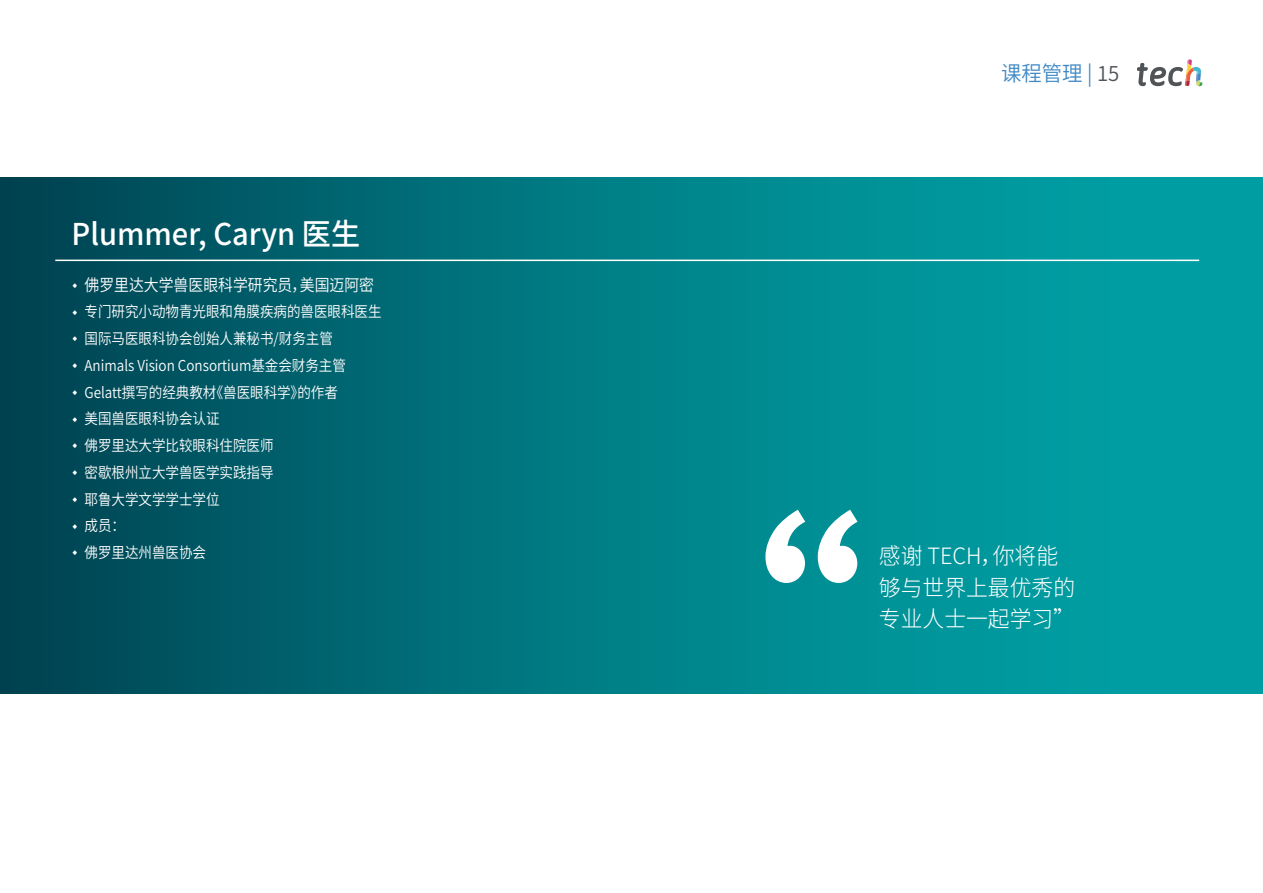
<style>
.page{position:relative;width:1263px;height:893px;background:#fff}
.page>*{position:absolute;margin:0;border:0;box-sizing:border-box;transform-origin:0 0}
.t1{font:500 30px "Source Han Sans CN";color:#fff}
.t2{font:300 22.5px/31.5px "Source Han Sans CN";color:#fff}
.t3{font:21px "Source Han Sans CN";color:#4089c5}
.t4{font:16.5px "Source Han Sans CN";color:#fff;scale:.9 1}
.t5{font:15px/26.7px "Source Han Sans CN";color:#fff;scale:.9 1}
.s1{color:#52555b}
</style>
<div class="page">
<div style="left:0;top:178px;width:1263px;height:515px;background:linear-gradient(to right,#004957,#00adaf)"></div>
<svg style="left:765px;top:510px;width:92px;height:73px"></svg>
<hr style="left:55px;top:260px;width:1144px;height:1px;background:#fff">
<svg style="left:1137px;top:60px;width:65px;height:27px"></svg>
<svg style="left:73px;top:283px;width:4px;height:5px"></svg>
<svg style="left:73px;top:310px;width:4px;height:5px"></svg>
<svg style="left:73px;top:336px;width:4px;height:5px"></svg>
<svg style="left:73px;top:363px;width:4px;height:5px"></svg>
<svg style="left:73px;top:390px;width:4px;height:5px"></svg>
<svg style="left:73px;top:417px;width:4px;height:5px"></svg>
<svg style="left:73px;top:444px;width:4px;height:5px"></svg>
<svg style="left:73px;top:470px;width:4px;height:5px"></svg>
<svg style="left:73px;top:497px;width:4px;height:5px"></svg>
<svg style="left:73px;top:524px;width:4px;height:5px"></svg>
<svg style="left:73px;top:551px;width:4px;height:5px"></svg>
<h1 class="t1" style="left:71px;top:217px;width:290px">Plummer, Caryn 医生</h1>
<p class="t4" style="left:85px;top:275px;width:323px">佛罗里达大学兽医眼科学研究员，美国迈阿密</p>
<p class="t5" style="left:85px;top:299px;width:331px">专门研究小动物青光眼和角膜疾病的兽医眼科医生国际马医眼科协会创始人兼秘书/财务主管<br>Animals Vision Consortium基金会财务主管<br>Gelatt撰写的经典教材《兽医眼科学》的作者<br>美国兽医眼科协会认证<br>佛罗里达大学比较眼科住院医师<br>密歇根州立大学兽医学实践指导<br>耶鲁大学文学学士学位<br>成员：<br>佛罗里达州兽医协会</p>
<h3 class="t3" style="left:1001px;top:62px;width:120px">课程管理 | <span class="s1">15</span></h3>
<h2 class="t2" style="left:879px;top:541px;width:198px">感谢 TECH，你将能够与世界上最优秀的专业人士一起学习”</h2>
</div>
